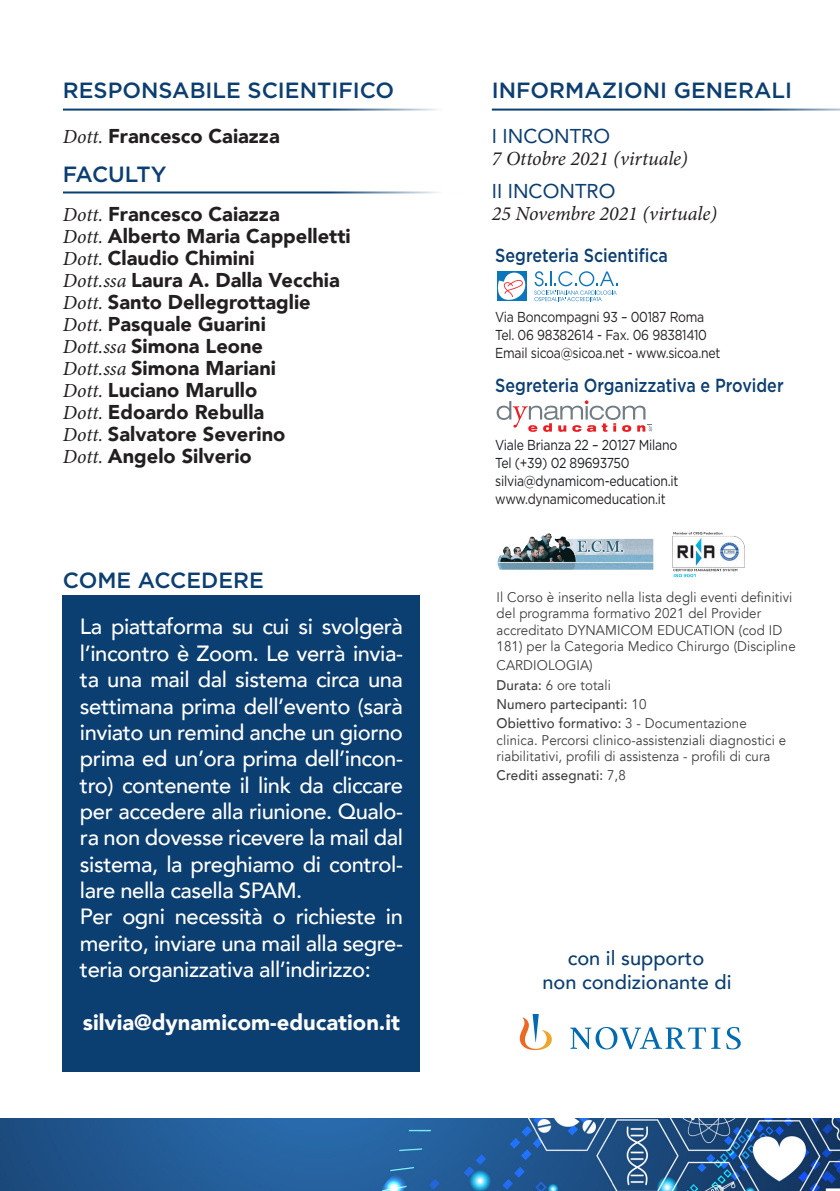
<style>
.page{position:relative;width:840px;height:1191px;background:#fff}
.page>*{position:absolute;margin:0;border:0;box-sizing:border-box;transform-origin:0 0}
.t1{font:500 22px/26.4px "Avenir";letter-spacing:-.02em;color:#fff;text-align:justify}
.t2{font:500 22px "Gotham";color:#0b3e71}
.t3{font:900 22px "Avenir";color:#fff}
.t4{font:500 22px "Gotham";letter-spacing:-.02em;color:#0b3e71}
.t5{font:900 20px/22px "Avenir";color:#231f20}
.t6{font:italic 20px/22px "Minion Pro";letter-spacing:-.005em;color:#231f20}
.t7{font:500 20px/24px "Avenir";color:#0b3e71;text-align:center}
.t8{font:500 18.8px "Gotham";color:#0b3e71;scale:.85 1}
.t9{font:14.4px "Gotham";letter-spacing:-.02em;color:#231f20;scale:.85 1}
.t10{font:14.4px "Gotham";letter-spacing:-.02em;color:#1a1c21;scale:.85 1}
.t11{font:14px/16.4px "Avenir";letter-spacing:.005em;color:#3e3e3f;scale:.95 1}
.t12{font:500 14px "Avenir";letter-spacing:.005em;color:#3e3e3f;scale:.95 1}
.s1{font-family:"Minion Pro";font-weight:400;font-style:italic}
.s2{font-family:"Avenir";font-style:normal;color:#0b3e71}
.s3{font-weight:500}
.s4{font-weight:400}
</style>
<div class="page">
<hr style="left:63px;top:191px;width:405px;height:2px;background:#0b3e71">
<hr style="left:491px;top:109px;width:348px;height:2px;background:#0b3e71">
<hr style="left:63px;top:109px;width:405px;height:2px;background:#0b3e71">
<hr style="left:839px;top:891px;width:1px;height:61px;background:#ee3034">
<img style="left:0;top:1119px;width:839px;height:72px">
<svg style="left:497px;top:271px;width:30px;height:30px"></svg>
<svg style="left:534px;top:271px;width:83px;height:30px"></svg>
<svg style="left:496px;top:400px;width:155px;height:32px"></svg>
<img style="left:497px;top:533px;width:156px;height:37px">
<img style="left:672px;top:532px;width:72px;height:46px">
<svg style="left:519px;top:1014px;width:221px;height:36px"></svg>
<div style="left:63px;top:595px;width:357px;height:477px;background:#0b3e71"></div>
<p class="t2" style="left:63px;top:76px;width:332px">RESPONSABILE SCIENTIFICO</p>
<p class="t5" style="left:63px;top:124px;width:218px"><span class="s1">Dott.</span> Francesco Caiazza</p>
<p class="t4" style="left:63px;top:160px;width:105px">FACULTY</p>
<p class="t5" style="left:63px;top:202px;width:289px"><span class="s1">Dott.</span> Francesco Caiazza<br><span class="s1">Dott.</span> Alberto Maria Cappelletti<br><span class="s1">Dott.</span> Claudio Chimini<br><span class="s1">Dott.ssa</span> Laura A. Dalla Vecchia<br><span class="s1">Dott.</span> Santo Dellegrottaglie<br><span class="s1">Dott.</span> Pasquale Guarini<br><span class="s1">Dott.ssa</span> Simona Leone<br><span class="s1">Dott.ssa</span> Simona Mariani<br><span class="s1">Dott.</span> Luciano Marullo<br><span class="s1">Dott.</span> Edoardo Rebulla<br><span class="s1">Dott.</span> Salvatore Severino<br><span class="s1">Dott.</span> Angelo Silverio</p>
<p class="t2" style="left:63px;top:566px;width:202px">COME ACCEDERE</p>
<p class="t1" style="left:80px;top:612px;width:324px">La piattaforma su cui si svolgerà l’incontro è Zoom. Le verrà invia&shy;ta una mail dal sistema circa una settimana prima dell’evento (sarà inviato un remind anche un giorno prima ed un’ora prima dell’incon&shy;tro) contenente il link da cliccare per accedere alla riunione. Qualo&shy;ra non dovesse ricevere la mail dal sistema, la preghiamo di control&shy;lare nella casella SPAM.</p>
<p class="t1" style="left:80px;top:902px;width:324px">Per ogni necessità o richieste in merito, inviare una mail alla segre&shy;teria organizzativa all’indirizzo:</p>
<p class="t3" style="left:83px;top:1003px;width:318px">silvia@dynamicom-education.it</p>
<p class="t2" style="left:491px;top:76px;width:301px">INFORMAZIONI GENERALI</p>
<p class="t6" style="left:491px;top:125px;width:197px"><span class="s2">I INCONTRO<br></span>7 Ottobre 2021 (virtuale)</p>
<p class="t6" style="left:491px;top:181px;width:226px"><span class="s2">II INCONTRO<br></span>25 Novembre 2021 (virtuale)</p>
<p class="t8" style="left:495px;top:243px;width:204px">Segreteria Scientifica</p>
<p class="t9" style="left:495px;top:308px;width:247px">Via Boncompagni 93 – 00187 Roma</p>
<p class="t9" style="left:495px;top:326px;width:250px">Tel. 06 98382614 - Fax. 06 98381410</p>
<p class="t9" style="left:495px;top:344px;width:266px">Email sicoa@sicoa.net - www.sicoa.net</p>
<p class="t8" style="left:495px;top:373px;width:340px">Segreteria Organizzativa e Provider</p>
<p class="t10" style="left:495px;top:435px;width:215px">Viale Brianza 22 – 20127 Milano</p>
<p class="t10" style="left:495px;top:453px;width:159px">Tel (+39) 02 89693750</p>
<p class="t10" style="left:495px;top:471px;width:217px">silvia@dynamicom-education.it</p>
<p class="t9" style="left:495px;top:489px;width:202px">www.dynamicomeducation.it</p>
<p class="t11" style="left:496px;top:589px;width:316px">Il Corso è inserito nella lista degli eventi definitivi del programma formativo 2021 del Provider accreditato DYNAMICOM EDUCATION (cod ID 181) per la Categoria Medico Chirurgo (Discipline</p>
<p class="t11" style="left:496px;top:657px;width:103px">CARDIOLOGIA)</p>
<p class="t11" style="left:496px;top:677px;width:122px"><span class="s3">Durata:</span> 6 ore totali</p>
<p class="t12" style="left:496px;top:692px;width:159px">Numero partecipanti: <span class="s4">10</span></p>
<p class="t11" style="left:496px;top:715px;width:306px"><span class="s3">Obiettivo formativo:</span> 3 - Documentazione clinica. Percorsi clinico-assistenziali diagnostici e riabilitativi, profili di assistenza - profili di cura</p>
<p class="t12" style="left:496px;top:763px;width:137px">Crediti assegnati: <span class="s4">7,8</span></p>
<p class="t7" style="left:542px;top:944px;width:190px">con il supporto<br>non condizionante di</p>
</div>
